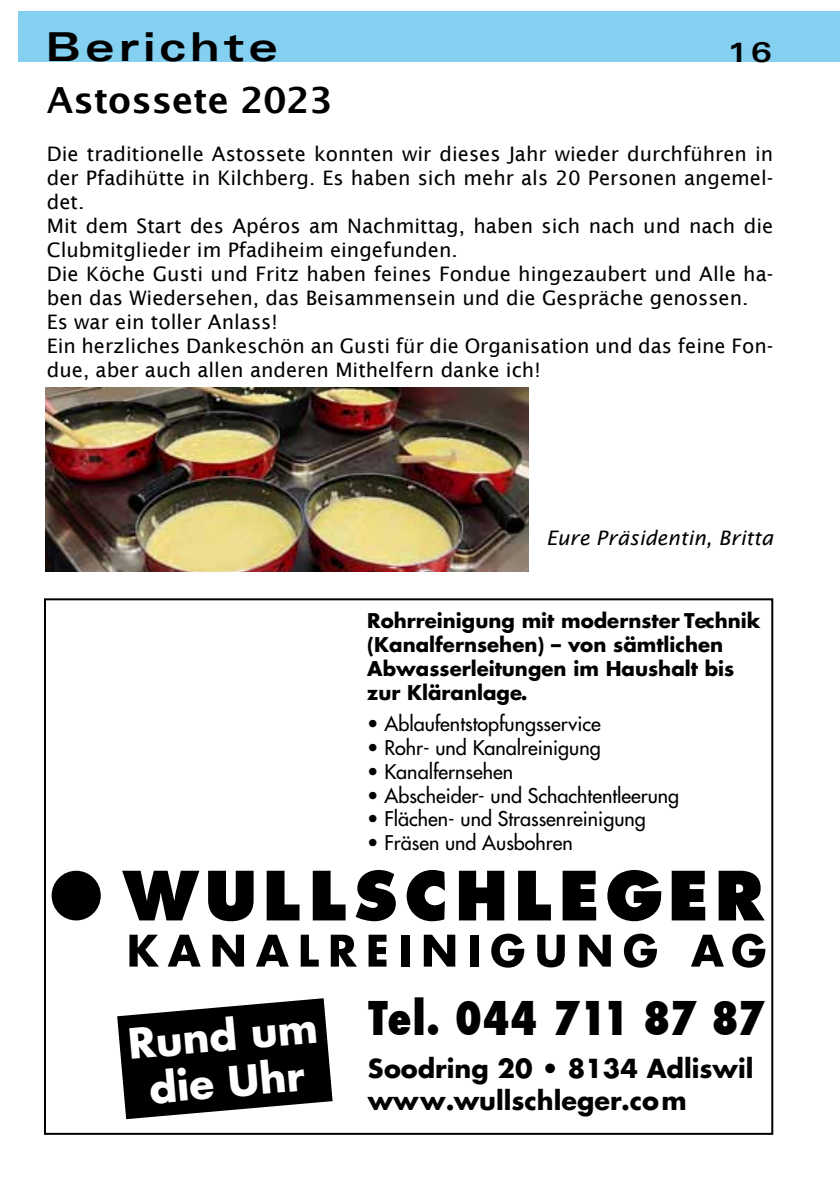
<style>
.page{position:relative;width:840px;height:1191px;background:#fff}
.page>*{position:absolute;margin:0;border:0;box-sizing:border-box;transform-origin:0 0}
.t1{font:800 condensed 45.4px "Futura";letter-spacing:-.005em;color:#000}
.t2{font:700 40.6px/46.2px "Futura";color:#fff;text-align:center}
.t3{font:700 expanded 40px "Univers LT";letter-spacing:.1em;color:#000}
.t4{font:600 36px "Lucida Sans";color:#000}
.t5{font:700 expanded 28px "Univers LT";color:#000}
.t6{font:700 25.6px/32.4px "Futura";color:#000}
.t7{font:20px/24px "Lucida Sans";color:#000}
.t8{font:italic 20px "Lucida Sans";color:#000}
.t9{font:19.8px "Futura";color:#000}
.t10{font:700 19.8px/23.8px "Futura";color:#000}
</style>
<div class="page">
<div style="left:19px;top:11px;width:820px;height:51px;background:#84d0f0"></div>
<hr style="left:839px;top:11px;width:1px;height:51px;background:#84d0f0">
<svg style="left:117px;top:998px;width:215px;height:121px"></svg>
<svg style="left:122px;top:870px;width:77px;height:50px"></svg>
<svg style="left:208px;top:870px;width:45px;height:51px"></svg>
<svg style="left:266px;top:870px;width:33px;height:50px"></svg>
<svg style="left:312px;top:870px;width:33px;height:50px"></svg>
<svg style="left:355px;top:870px;width:40px;height:51px"></svg>
<svg style="left:406px;top:870px;width:38px;height:51px"></svg>
<svg style="left:458px;top:870px;width:46px;height:50px"></svg>
<svg style="left:518px;top:870px;width:32px;height:50px"></svg>
<svg style="left:562px;top:870px;width:34px;height:50px;background:#222"></svg>
<svg style="left:607px;top:870px;width:54px;height:51px"></svg>
<svg style="left:671px;top:870px;width:33px;height:50px;background:#1f1f1f"></svg>
<svg style="left:718px;top:870px;width:46px;height:50px"></svg>
<div style="left:52px;top:870px;width:49px;height:50px;background:#000;border-radius:50%"></div>
<svg style="left:129px;top:934px;width:30px;height:32px"></svg>
<svg style="left:168px;top:934px;width:32px;height:32px"></svg>
<svg style="left:212px;top:934px;width:32px;height:32px"></svg>
<svg style="left:256px;top:934px;width:33px;height:32px"></svg>
<svg style="left:300px;top:934px;width:18px;height:32px"></svg>
<svg style="left:330px;top:934px;width:27px;height:32px"></svg>
<svg style="left:368px;top:934px;width:18px;height:32px"></svg>
<div style="left:400px;top:934px;width:9px;height:32px;background:#000"></div>
<svg style="left:423px;top:934px;width:32px;height:32px"></svg>
<div style="left:469px;top:934px;width:9px;height:32px;background:#000"></div>
<svg style="left:491px;top:933px;width:33px;height:34px"></svg>
<svg style="left:537px;top:934px;width:27px;height:33px"></svg>
<svg style="left:579px;top:934px;width:31px;height:32px"></svg>
<svg style="left:623px;top:933px;width:33px;height:34px"></svg>
<svg style="left:691px;top:934px;width:32px;height:32px"></svg>
<svg style="left:732px;top:933px;width:33px;height:34px"></svg>
<img style="left:45px;top:387px;width:483px;height:185px">
<h3 class="t3" style="left:45px;top:25px;width:234px">Berichte</h3>
<h3 class="t5" style="left:727px;top:36px;width:46px">16</h3>
<h3 class="t4" style="left:47px;top:79px;width:287px">Astossete 2023</h3>
<p class="t7" style="left:47px;top:142px;width:727px">Die traditionelle Astossete konnten wir dieses Jahr wieder durchführen in der Pfadihütte in Kilchberg. Es haben sich mehr als 20 Personen angemel&shy;det.<br>Mit dem Start des Apéros am Nachmittag, haben sich nach und nach die Clubmitglieder im Pfadiheim eingefunden.<br>Die Köche Gusti und Fritz haben feines Fondue hingezaubert und Alle ha&shy;ben das Wiedersehen, das Beisammensein und die Gespräche genossen.<br>Es war ein toller Anlass!<br>Ein herzliches Dankeschön an Gusti für die Organisation und das feine Fon&shy;due, aber auch allen anderen Mithelfern danke ich!</p>
<p class="t8" style="left:545px;top:526px;width:228px">Eure Präsidentin, Britta</p>
<p class="t10" style="left:367px;top:608px;width:394px">Rohrreinigung mit modernster Technik (Kanalfernsehen) – von sämtlichen<br>Abwasserleitungen im Haushalt bis zur Kläranlage.</p>
<p class="t9" style="left:367px;top:711px;width:235px">• Ablaufentstopfungsservice</p>
<p class="t9" style="left:367px;top:735px;width:235px">• Rohr- und Kanalreinigung</p>
<p class="t9" style="left:367px;top:758px;width:147px">• Kanalfernsehen</p>
<p class="t9" style="left:367px;top:782px;width:313px">• Abscheider- und Schachtentleerung</p>
<p class="t9" style="left:367px;top:806px;width:280px">• Flächen- und Strassenreinigung</p>
<p class="t9" style="left:367px;top:830px;width:207px">• Fräsen und Ausbohren</p>
<h2 class="t2" style="left:126px;top:1019px;width:192px;rotate:-5deg">Rund um die Uhr</h2>
<h1 class="t1" style="left:368px;top:987px;width:398px">Tel. 044 711 87 87</h1>
<p class="t6" style="left:367px;top:1051px;width:387px">Soodring 20 • 8134 Adliswil www.wullschleger.com</p>
</div>
